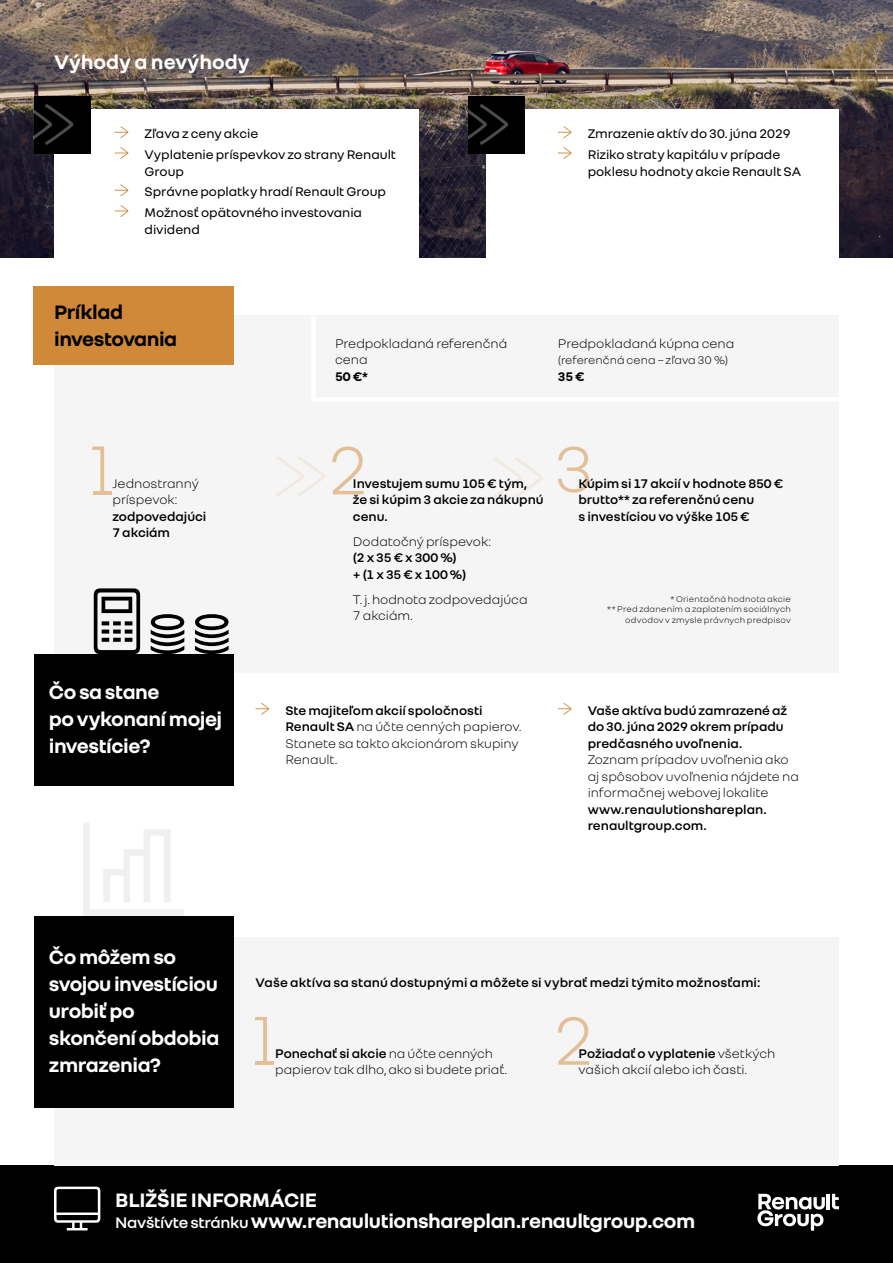
<style>
.page{position:relative;width:893px;height:1263px;background:#fff}
.page>*{position:absolute;margin:0;border:0;box-sizing:border-box;transform-origin:0 0}
.t1{font:700 21px/27px "Renault Group";letter-spacing:-.02em;color:#fff}
.t2{font:700 21px/27px "Renault Group";letter-spacing:-.025em;color:#000}
.t3{font:700 21px "Renault Group";color:#fff}
.t4{font:300 13.5px/16.5px "Renault Group";color:#000}
.t5{font:600 13.5px/16.5px "Renault Group";color:#000}
.t6{font:13.5px/20.7px "Renault Group";letter-spacing:-.005em;color:#000}
.t7{font:700 13.5px "Renault Group";color:#000}
.t8{font:300 12px "Renault Group";letter-spacing:.005em;color:#000}
.t9{font:300 9px/10.5px "Renault Group";letter-spacing:.02em;color:#000;text-align:right}
.s1{font-weight:600}
.s2{font-weight:600;font-size:16.5px}
</style>
<div class="page">
<img style="left:0;top:0;width:893px;height:258px">
<div style="left:54px;top:109px;width:365px;height:152px;background:#fff"></div>
<div style="left:487px;top:109px;width:352px;height:152px;background:#fff"></div>
<div style="left:0;top:1165px;width:893px;height:98px;background:#000"></div>
<hr style="left:827px;top:1194px;width:3px;height:15px;background:#fff">
<svg style="left:757px;top:1194px;width:68px;height:36px"></svg>
<svg style="left:832px;top:1194px;width:7px;height:15px"></svg>
<svg style="left:54px;top:1186px;width:46px;height:44px"></svg>
<div style="left:468px;top:96px;width:57px;height:58px;background:#000"></div>
<svg style="left:468px;top:104px;width:40px;height:41px"></svg>
<div style="left:34px;top:96px;width:57px;height:58px;background:#000"></div>
<svg style="left:34px;top:104px;width:39px;height:41px"></svg>
<svg style="left:83px;top:823px;width:101px;height:93px"></svg>
<div style="left:54px;top:937px;width:785px;height:228px;background:#f5f5f5"></div>
<svg style="left:558px;top:1017px;width:31px;height:48px"></svg>
<svg style="left:255px;top:1017px;width:12px;height:45px"></svg>
<hr style="left:256px;top:1061px;width:18px;height:4px;background:#e2bf97">
<div style="left:54px;top:316px;width:785px;height:357px;background:#f5f5f5"></div>
<svg style="left:558px;top:446px;width:31px;height:46px"></svg>
<svg style="left:332px;top:446px;width:32px;height:48px"></svg>
<svg style="left:92px;top:446px;width:12px;height:45px"></svg>
<hr style="left:93px;top:491px;width:18px;height:3px;background:#d08939">
<div style="left:34px;top:287px;width:200px;height:78px;background:#d08939"></div>
<svg style="left:94px;top:588px;width:46px;height:66px"></svg>
<svg style="left:195px;top:614px;width:34px;height:40px"></svg>
<svg style="left:151px;top:614px;width:33px;height:40px"></svg>
<svg style="left:276px;top:456px;width:49px;height:41px"></svg>
<svg style="left:494px;top:457px;width:49px;height:41px"></svg>
<div style="left:34px;top:916px;width:200px;height:191px;background:#000"></div>
<svg style="left:558px;top:703px;width:13px;height:12px"></svg>
<svg style="left:256px;top:703px;width:13px;height:12px"></svg>
<div style="left:34px;top:654px;width:200px;height:131px;background:#000"></div>
<svg style="left:558px;top:126px;width:13px;height:12px"></svg>
<svg style="left:558px;top:147px;width:13px;height:12px"></svg>
<svg style="left:115px;top:126px;width:13px;height:12px"></svg>
<svg style="left:115px;top:147px;width:13px;height:12px"></svg>
<svg style="left:115px;top:184px;width:13px;height:12px"></svg>
<svg style="left:115px;top:205px;width:13px;height:12px"></svg>
<h1 class="t3" style="left:54px;top:48px;width:197px">Výhody a nevýhody</h1>
<p class="t6" style="left:145px;top:123px;width:253px">Zľava z ceny akcie<br>Vyplatenie príspevkov zo strany Renault</p>
<p class="t6" style="left:145px;top:160px;width:243px">Group<br>Správne poplatky hradí Renault Group<br>Možnosť opätovného investovania</p>
<p class="t6" style="left:145px;top:218px;width:57px">dividend</p>
<h1 class="t2" style="left:54px;top:297px;width:125px">Príklad investovania</h1>
<p class="t4" style="left:335px;top:334px;width:174px">Predpokladaná referenčná cena</p>
<p class="t7" style="left:335px;top:368px;width:34px">50 €*</p>
<p class="t6" style="left:588px;top:123px;width:204px">Zmrazenie aktív do 30. júna 2029<br>Riziko straty kapitálu v prípade</p>
<p class="t6" style="left:588px;top:160px;width:215px">poklesu hodnoty akcie Renault SA</p>
<p class="t4" style="left:558px;top:334px;width:178px">Predpokladaná kúpna cena</p>
<p class="t8" style="left:558px;top:353px;width:172px">(referenčná cena – zľava 30 %)</p>
<p class="t7" style="left:558px;top:368px;width:28px">35 €</p>
<p class="t4" style="left:112px;top:474px;width:88px">Jednostranný príspevok:</p>
<p class="t5" style="left:112px;top:507px;width:95px">zodpovedajúci<br>7 akciám</p>
<h1 class="t1" style="left:49px;top:678px;width:175px">Čo sa stane<br>po vykonaní mojej investície?</h1>
<p class="t5" style="left:353px;top:474px;width:192px">Investujem sumu 105€ tým, že si kúpim 3akcie za nákupnú cenu.</p>
<p class="t4" style="left:353px;top:532px;width:140px">Dodatočný príspevok:</p>
<p class="t5" style="left:353px;top:549px;width:115px">(2 x 35€ x 300%) + (1 x 35 € x 100 %)</p>
<p class="t4" style="left:353px;top:590px;width:176px">T. j. hodnota zodpovedajúca<br>7 akciám.</p>
<p class="t4" style="left:285px;top:701px;width:237px"><span class="s1">Ste majiteľom akcií spoločnosti<br>Renault SA</span> na účte cenných papierov.<br>Stanete sa takto akcionárom skupiny<br>Renault.</p>
<p class="t5" style="left:578px;top:474px;width:206px">Kúpim si 17akcií vhodnote 850€ brutto** za referenčnú cenu<br>s investíciou vo výške 105 €</p>
<p class="t9" style="left:607px;top:593px;width:185px">* Orientačná hodnota akcie<br>** Pred zdanením a zaplatením sociálnych odvodov v zmysle právnych predpisov</p>
<p class="t5" style="left:588px;top:701px;width:201px">Vaše aktíva budú zamrazené až do 30. júna 2029 okrem prípadu predčasného uvoľnenia.</p>
<p class="t4" style="left:588px;top:751px;width:213px">Zoznam prípadov uvoľnenia ako aj spôsobov uvoľnenia nájdete na informačnej webovej lokalite</p>
<p class="t5" style="left:588px;top:800px;width:180px">www.renaulutionshareplan. renaultgroup.com.</p>
<h1 class="t1" style="left:49px;top:942px;width:172px">Čo môžem so svojou investíciou urobiť po skončení obdobia zmrazenia?</h1>
<p class="t5" style="left:256px;top:973px;width:506px">Vaše aktíva sa stanú dostupnými a môžete si vybrať medzi týmito možnosťami:</p>
<p class="t4" style="left:275px;top:1044px;width:233px"><span class="s1">Ponechať si akcie</span> na účte cenných papierov tak dlho, ako si budete priať.</p>
<p class="t4" style="left:578px;top:1044px;width:198px"><span class="s1">Požiadať ovyplatenie</span> všetkých vašich akcií alebo ich časti.</p>
<h1 class="t1" style="left:115px;top:1188px;width:582px;line-height:21px">BLIŽŠIE INFORMÁCIE<br><span class="s2">Navštívte stránku</span> www.renaulutionshareplan.renaultgroup.com</h1>
</div>
